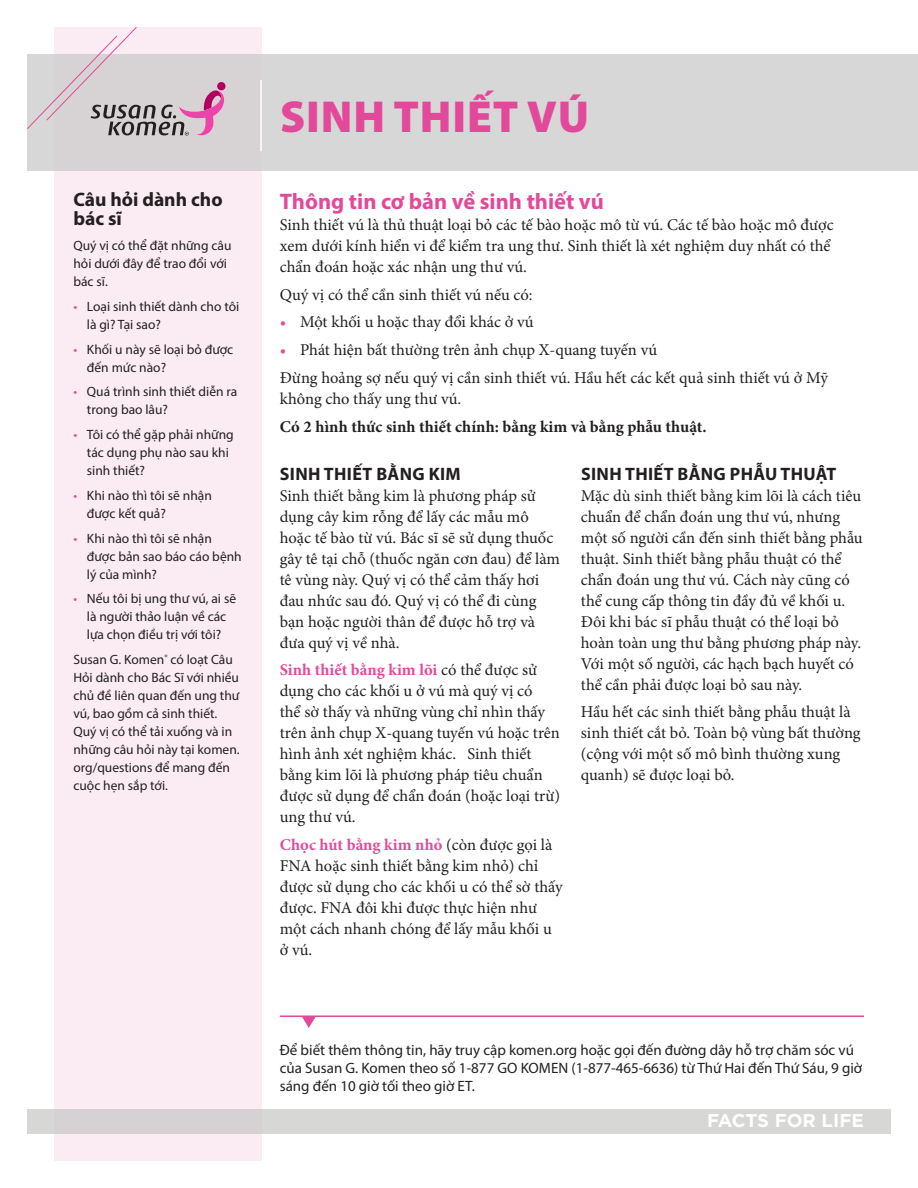
<style>
.page{position:relative;width:918px;height:1188px;background:#fff}
.page>*{position:absolute;margin:0;border:0;box-sizing:border-box;transform-origin:0 0}
.V-Sheet_headline{font:900 45px "Myriad Pro";letter-spacing:.02em;color:#e3499a}
.V-Pink_subhead{font:700 22.5px "Myriad Pro";color:#e3499a}
.V-Black_Sidebar_Head{font:700 19.5px/19.5px "Myriad Pro";color:#231f20}
.t1{font:700 18.6px "Gotham";color:#fff}
.V-Black_Subhead_All{font:700 18px "Myriad Pro";letter-spacing:.02em;color:#231f20}
.V-Paragraph_Text{font:16.5px/21px "Minion Pro";color:#231f20}
.V-Paragraph_Text-2{font:700 16.5px "Minion Pro";color:#231f20}
.V-First_page_footer{font:15px/18px "Myriad Pro";color:#231f20}
.V-Black_Sidebar_Text{font:13.5px/18px "Myriad Pro";color:#231f20}
.s1{color:#e34c9c}
.s2{font-weight:700;color:#e3499a}
</style>
<div class="page">
<div style="left:54px;top:27px;width:208px;height:1134px;background:#fbecf3"></div>
<div style="left:27px;top:54px;width:891px;height:117px;background:#d8d7d7"></div>
<hr style="left:260px;top:80px;width:2px;height:71px;background:#fff">
<hr style="left:280px;top:1016px;width:584px;height:1px;background:#e3499a">
<svg style="left:302px;top:1017px;width:14px;height:11px"></svg>
<div style="left:27px;top:1110px;width:864px;height:24px;background:#d7d7d6"></div>
<svg style="left:27px;top:27px;width:199px;height:109px"></svg>
<p class="V-Black_Sidebar_Head" style="left:73px;top:189px;width:151px">Câu hỏi dành cho bác sĩ</p>
<p class="V-Black_Sidebar_Text" style="left:73px;top:236px;width:160px">Quý vị có thể đặt những câu hỏi dưới đây để trao đổi với bác sĩ.</p>
<p class="V-Black_Sidebar_Text" style="left:87px;top:297px;width:154px;text-indent:-14px"><span class="s1">•</span> Loại sinh thiết dành cho tôi là gì? Tại sao?</p>
<p class="V-Black_Sidebar_Text" style="left:87px;top:340px;width:148px;text-indent:-14px"><span class="s1">•</span> Khối u này sẽ loại bỏ được đến mức nào?</p>
<p class="V-Black_Sidebar_Text" style="left:87px;top:383px;width:152px;text-indent:-14px"><span class="s1">•</span> Quá trình sinh thiết diễn ra trong bao lâu?</p>
<p class="V-Black_Sidebar_Text" style="left:87px;top:425px;width:148px;text-indent:-14px"><span class="s1">•</span> Tôi có thể gặp phải những tác dụng phụ nào sau khi sinh thiết?</p>
<p class="V-Black_Sidebar_Text" style="left:87px;top:486px;width:126px;text-indent:-14px"><span class="s1">•</span> Khi nào thì tôi sẽ nhận được kết quả?</p>
<p class="V-Black_Sidebar_Text" style="left:87px;top:529px;width:156px;text-indent:-14px"><span class="s1">•</span> Khi nào thì tôi sẽ nhận được bản sao báo cáo bệnh lý của mình?</p>
<p class="V-Black_Sidebar_Text" style="left:73px;top:590px;width:164px;text-align:center"><span class="s1">•</span> Nếu tôi bị ung thư vú, ai sẽ là người thảo luận về các<br>lựa chọn điều trị với tôi?</p>
<p class="V-Black_Sidebar_Text" style="left:73px;top:650px;width:168px">Susan G. Komen<sup>®</sup> có loạt Câu<br>Hỏi dành cho Bác Sĩ với nhiều chủ đề liên quan đến ung thư vú, bao gồm cả sinh thiết.<br>Quý vị có thể tải xuống và in những câu hỏi này tại komen. org/questions để mang đến cuộc hẹn sắp tới.</p>
<p class="V-Sheet_headline" style="left:280px;top:86px;width:310px">SINH THIẾT VÚ</p>
<p class="V-Pink_subhead" style="left:280px;top:187px;width:326px">Thông tin cơ bản về sinh thiết vú</p>
<p class="V-Paragraph_Text" style="left:280px;top:214px;width:556px">Sinh thiết vú là thủ thuật loại bỏ các tế bào hoặc mô từ vú. Các tế bào hoặc mô được xem dưới kính hiển vi để kiểm tra ung thư. Sinh thiết là xét nghiệm duy nhất có thể chẩn đoán hoặc xác nhận ung thư vú.</p>
<p class="V-Paragraph_Text" style="left:280px;top:284px;width:254px">Quý vị có thể cần sinh thiết vú nếu có:</p>
<p class="V-Paragraph_Text" style="left:280px;top:312px;width:255px"><span class="s1">•</span> Một khối u hoặc thay đổi khác ở vú</p>
<p class="V-Paragraph_Text" style="left:280px;top:339px;width:379px"><span class="s1">•</span> Phát hiện bất thường trên ảnh chụp X-quang tuyến vú</p>
<p class="V-Paragraph_Text" style="left:280px;top:367px;width:550px">Đừng hoảng sợ nếu quý vị cần sinh thiết vú. Hầu hết các kết quả sinh thiết vú ở Mỹ không cho thấy ung thư vú.</p>
<p class="V-Paragraph_Text-2" style="left:280px;top:415px;width:428px">Có 2 hình thức sinh thiết chính: bằng kim và bằng phẫu thuật.</p>
<p class="V-Black_Subhead_All" style="left:280px;top:462px;width:182px">SINH THIẾT BẰNG KIM</p>
<p class="V-Paragraph_Text" style="left:280px;top:485px;width:282px">Sinh thiết bằng kim là phương pháp sử dụng cây kim rỗng để lấy các mẫu mô hoặc tế bào từ vú. Bác sĩ sẽ sử dụng thuốc gây tê tại chỗ (thuốc ngăn cơn đau) để làm tê vùng này. Quý vị có thể cảm thấy hơi đau nhức sau đó. Quý vị có thể đi cùng bạn hoặc người thân để được hỗ trợ và đưa quý vị về nhà.</p>
<p class="V-Paragraph_Text" style="left:280px;top:660px;width:282px"><span class="s2">Sinh thiết bằng kim lõi</span> có thể được sử dụng cho các khối u ở vú mà quý vị có<br>thể sờ thấy và những vùng chỉ nhìn thấy trên ảnh chụp X-quang tuyến vú hoặc trên hình ảnh xét nghiệm khác. Sinh thiết bằng kim lõi là phương pháp tiêu chuẩn được sử dụng để chẩn đoán (hoặc loại trừ) ung thư vú.</p>
<p class="V-Paragraph_Text" style="left:280px;top:834px;width:285px"><span class="s2">Chọc hút bằng kim nhỏ</span> (còn được gọi là<br>FNA hoặc sinh thiết bằng kim nhỏ) chỉ được sử dụng cho các khối u có thể sờ thấy được. FNA đôi khi được thực hiện như một cách nhanh chóng để lấy mẫu khối u ở vú.</p>
<p class="V-Black_Subhead_All" style="left:581px;top:462px;width:257px">SINH THIẾT BẰNG PHẪU THUẬT</p>
<p class="V-Paragraph_Text" style="left:581px;top:485px;width:283px">Mặc dù sinh thiết bằng kim lõi là cách tiêu chuẩn để chẩn đoán ung thư vú, nhưng một số người cần đến sinh thiết bằng phẫu thuật. Sinh thiết bằng phẫu thuật có thể chẩn đoán ung thư vú. Cách này cũng có thể cung cấp thông tin đầy đủ về khối u.<br>Đôi khi bác sĩ phẫu thuật có thể loại bỏ hoàn toàn ung thư bằng phương pháp này.<br>Với một số người, các hạch bạch huyết có thể cần phải được loại bỏ sau này.</p>
<p class="V-Paragraph_Text" style="left:581px;top:702px;width:281px">Hầu hết các sinh thiết bằng phẫu thuật là sinh thiết cắt bỏ. Toàn bộ vùng bất thường (cộng với một số mô bình thường xung quanh) sẽ được loại bỏ.</p>
<p class="V-First_page_footer" style="left:280px;top:1041px;width:584px">Để biết thêm thông tin, hãy truy cập komen.org hoặc gọi đến đường dây hỗ trợ chăm sóc vú của Susan G. Komen theo số 1-877 GO KOMEN (1-877-465-6636) từ Thứ Hai đến Thứ Sáu, 9 giờ sáng đến 10 giờ tối theo giờ ET.</p>
<p class="t1" style="left:707px;top:1109px;width:158px">FACTS FOR LIFE</p>
</div>
